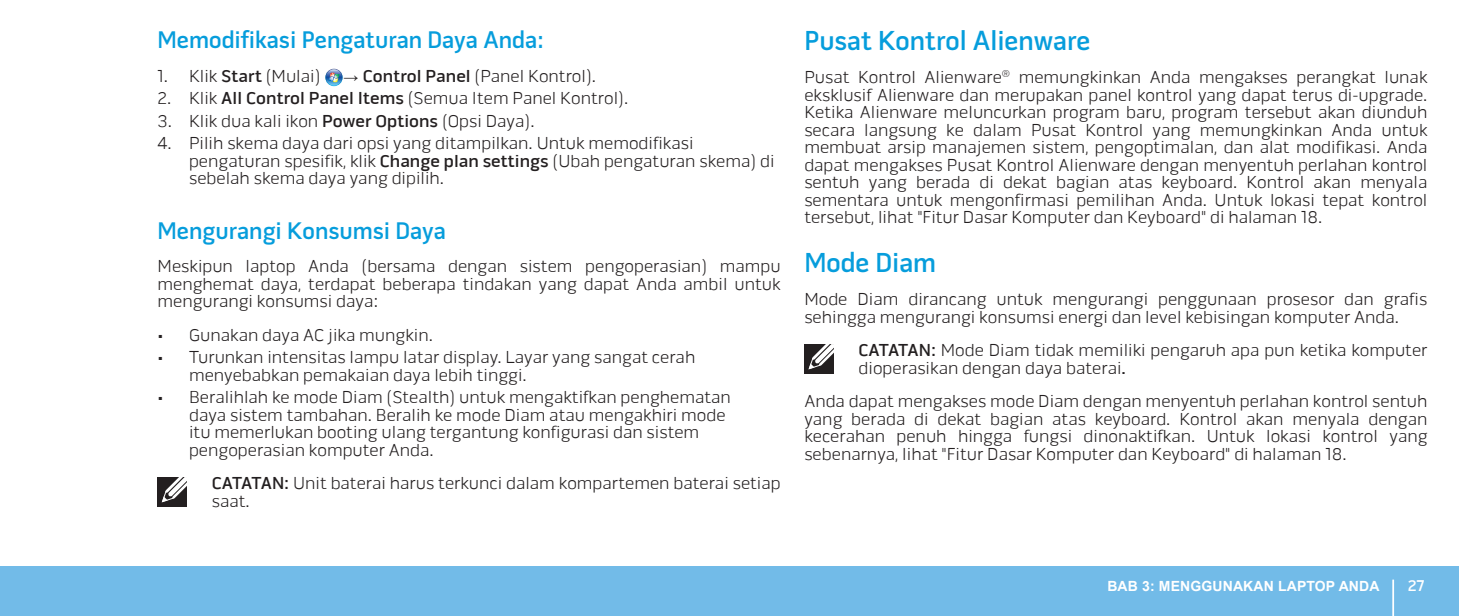
<style>
.page{position:relative;width:1459px;height:616px;background:#fff}
.page>*{position:absolute;margin:0;border:0;box-sizing:border-box;transform-origin:0 0}
.t1{font:600 28px "Pill Gothic 600 mg";color:#069ddc}
.t2{font:600 24.5px "Pill Gothic 600 mg";color:#069ddc}
.t3{font:300 17.5px/17.5px "Pill Alt 600 mg";color:#231f20}
.t4{font:500 15.75px "Pill Alt 600 mg";color:#fff}
.t5{font:700 14px "Arial";letter-spacing:.01em;color:#fff}
.s1{font-weight:500}
.s2{font-family:"Arial";font-weight:400;font-size:14.88px}
</style>
<div class="page">
<div style="left:0;top:566px;width:1458px;height:49px;background:#72bbe8"></div>
<hr style="left:1392px;top:579px;width:2px;height:36px;background:#fff">
<svg style="left:325px;top:69px;width:18px;height:17px"></svg>
<svg style="left:326px;top:69px;width:16px;height:17px"></svg>
<svg style="left:328px;top:72px;width:11px;height:10px"></svg>
<div style="left:158px;top:476px;width:29px;height:30px;background:#231f20"></div>
<svg style="left:161px;top:476px;width:26px;height:26px"></svg>
<div style="left:804px;top:344px;width:30px;height:29px;background:#231f20"></div>
<svg style="left:808px;top:344px;width:26px;height:26px"></svg>
<h2 class="t2" style="left:158px;top:30px;width:388px">Memodifikasi Pengaturan Daya Anda:</h2>
<p class="t3" style="left:158px;top:67px;width:164px">1. Klik <span class="s1">Start</span> (Mulai)</p>
<p class="t3" style="left:344px;top:67px;width:254px"><span class="s2">→</span> <span class="s1">Control Panel</span> (Panel Kontrol).</p>
<p class="t3" style="left:158px;top:90px;width:472px">2. Klik <span class="s1">All Control Panel Items</span> (Semua Item Panel Kontrol).</p>
<p class="t3" style="left:158px;top:112px;width:378px">3. Klik dua kali ikon <span class="s1">Power Options</span> (Opsi Daya).</p>
<p class="t3" style="left:189px;top:135px;width:587px;text-indent:-32px">4. Pilih skema daya dari opsi yang ditampilkan. Untuk memodifikasi pengaturan spesifik, klik <span class="s1">Change plan settings</span> (Ubah pengaturan skema) di sebelah skema daya yang dipilih.</p>
<h2 class="t2" style="left:158px;top:221px;width:290px">Mengurangi Konsumsi Daya</h2>
<p class="t3" style="left:158px;top:257px;width:624px;text-align:justify">Meskipun laptop Anda (bersama dengan sistem pengoperasian) mampu menghemat daya, terdapat beberapa tindakan yang dapat Anda ambil untuk mengurangi konsumsi daya:</p>
<p class="t3" style="left:158px;top:326px;width:277px">• Gunakan daya AC jika mungkin.</p>
<p class="t3" style="left:189px;top:348px;width:508px;text-indent:-32px">• Turunkan intensitas lampu latar display. Layar yang sangat cerah menyebabkan pemakaian daya lebih tinggi.</p>
<p class="t3" style="left:189px;top:388px;width:543px;text-indent:-32px">• Beralihlah ke mode Diam (Stealth) untuk mengaktifkan penghematan daya sistem tambahan. Beralih ke mode Diam atau mengakhiri mode itu memerlukan booting ulang tergantung konfigurasi dan sistem pengoperasian komputer Anda.</p>
<p class="t3" style="left:212px;top:474px;width:570px"><span class="s1">CATATAN:</span> Unit baterai harus terkunci dalam kompartemen baterai setiap saat.</p>
<h1 class="t1" style="left:804px;top:29px;width:288px">Pusat Kontrol Alienware</h1>
<p class="t3" style="left:804px;top:69px;width:624px;text-align:justify">Pusat Kontrol Alienware<sup>®</sup> memungkinkan Anda mengakses perangkat lunak eksklusif Alienware dan merupakan panel kontrol yang dapat terus di-upgrade.<br>Ketika Alienware meluncurkan program baru, program tersebut akan diunduh secara langsung ke dalam Pusat Kontrol yang memungkinkan Anda untuk membuat arsip manajemen sistem, pengoptimalan, dan alat modifikasi. Anda dapat mengakses Pusat Kontrol Alienware dengan menyentuh perlahan kontrol sentuh yang berada di dekat bagian atas keyboard. Kontrol akan menyala sementara untuk mengonfirmasi pemilihan Anda. Untuk lokasi tepat kontrol tersebut, lihat "Fitur Dasar Komputer dan Keyboard" di halaman 18.</p>
<h1 class="t1" style="left:804px;top:251px;width:133px">Mode Diam</h1>
<p class="t3" style="left:804px;top:290px;width:624px">Mode Diam dirancang untuk mengurangi penggunaan prosesor dan grafis sehingga mengurangi konsumsi energi dan level kebisingan komputer Anda.</p>
<p class="t3" style="left:858px;top:341px;width:570px"><span class="s1">CATATAN:</span> Mode Diam tidak memiliki pengaruh apa pun ketika komputer dioperasikan dengan daya baterai<span class="s1">.</span></p>
<p class="t3" style="left:804px;top:392px;width:624px;text-align:justify">Anda dapat mengakses mode Diam dengan menyentuh perlahan kontrol sentuh yang berada di dekat bagian atas keyboard. Kontrol akan menyala dengan kecerahan penuh hingga fungsi dinonaktifkan. Untuk lokasi kontrol yang sebenarnya, lihat "Fitur Dasar Komputer dan Keyboard" di halaman 18.</p>
<p class="t5" style="left:1107px;top:576px;width:274px">BAB 3: MENGGUNAKAN LAPTOP ANDA</p>
<p class="t4" style="left:1407px;top:576px;width:18px">27</p>
</div>
